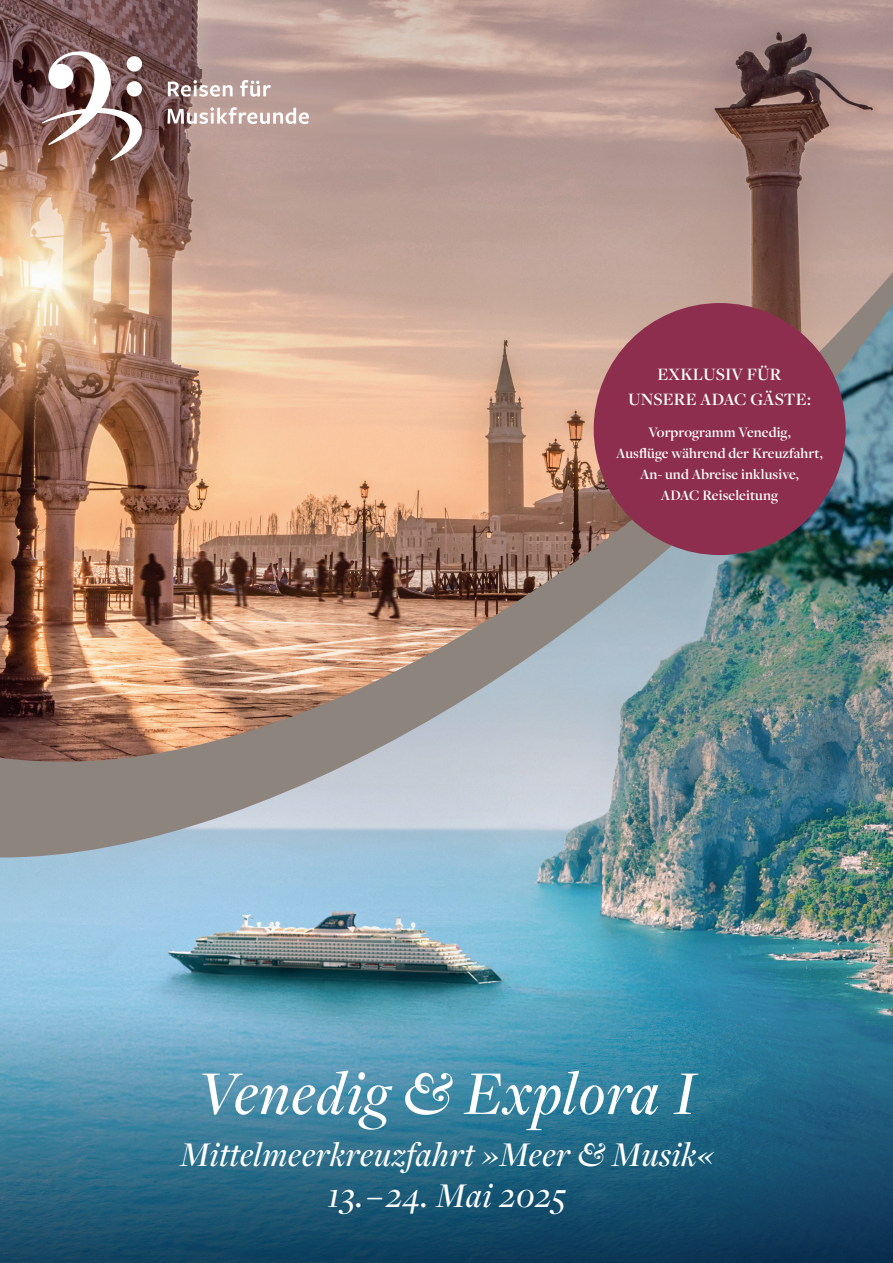
<style>
.page{position:relative;width:893px;height:1263px;background:#fff}
.page>*{position:absolute;margin:0;border:0;box-sizing:border-box;transform-origin:0 0}
._0__MKF_Headline_kur{font:italic 500 64.5px "Freight Disp Pro";letter-spacing:.02em;color:#fff}
._0__MKF_Headline_kur-2{font:italic 500 36px "Freight Disp Pro";letter-spacing:.02em;color:#fff}
._0__MKF_Headline_kur-3{font:600 18px "Freight Disp Pro";letter-spacing:.01em;color:#fff}
._0__MKF_Headline_kur-4{font:600 15px "Freight Disp Pro";letter-spacing:.01em;color:#fff}
</style>
<div class="page">
<img style="left:0;top:0;width:893px;height:251px">
<img style="left:0;top:859px;width:893px;height:130px">
<svg style="left:0;top:989px;width:893px;height:274px;background:#337491"></svg>
<img style="left:0;top:251px;width:893px;height:608px">
<svg style="left:42px;top:51px;width:102px;height:110px"></svg>
<div style="left:127px;top:81px;width:15px;height:16px;background:#fff;border-radius:50%"></div>
<div style="left:127px;top:56px;width:15px;height:16px;background:#fff;border-radius:50%"></div>
<svg style="left:168px;top:80px;width:65px;height:17px"></svg>
<svg style="left:240px;top:80px;width:31px;height:17px"></svg>
<svg style="left:167px;top:107px;width:142px;height:17px"></svg>
<div style="left:594px;top:303px;width:252px;height:252px;background:#8d2e4e;border-radius:50%"></div>
<p class="_0__MKF_Headline_kur-3" style="left:658px;top:362px;width:125px">EXKLUSIV FÜR</p>
<p class="_0__MKF_Headline_kur-3" style="left:628px;top:387px;width:185px">UNSERE ADAC GÄSTE:</p>
<p class="_0__MKF_Headline_kur-4" style="left:648px;top:422px;width:144px">Vorprogramm Venedig,</p>
<p class="_0__MKF_Headline_kur-4" style="left:616px;top:443px;width:208px">Ausflüge während der Kreuzfahrt,</p>
<p class="_0__MKF_Headline_kur-4" style="left:640px;top:464px;width:160px">An- und Abreise inklusive,</p>
<p class="_0__MKF_Headline_kur-4" style="left:661px;top:485px;width:119px">ADAC Reiseleitung</p>
<p class="_0__MKF_Headline_kur" style="left:198px;top:1051px;width:499px">Venedig &amp; Explora I</p>
<p class="_0__MKF_Headline_kur-2" style="left:180px;top:1131px;width:535px">Mittelmeerkreuzfahrt »Meer &amp; Musik«</p>
<p class="_0__MKF_Headline_kur-2" style="left:327px;top:1172px;width:241px">13. – 24. Mai 2025</p>
</div>
